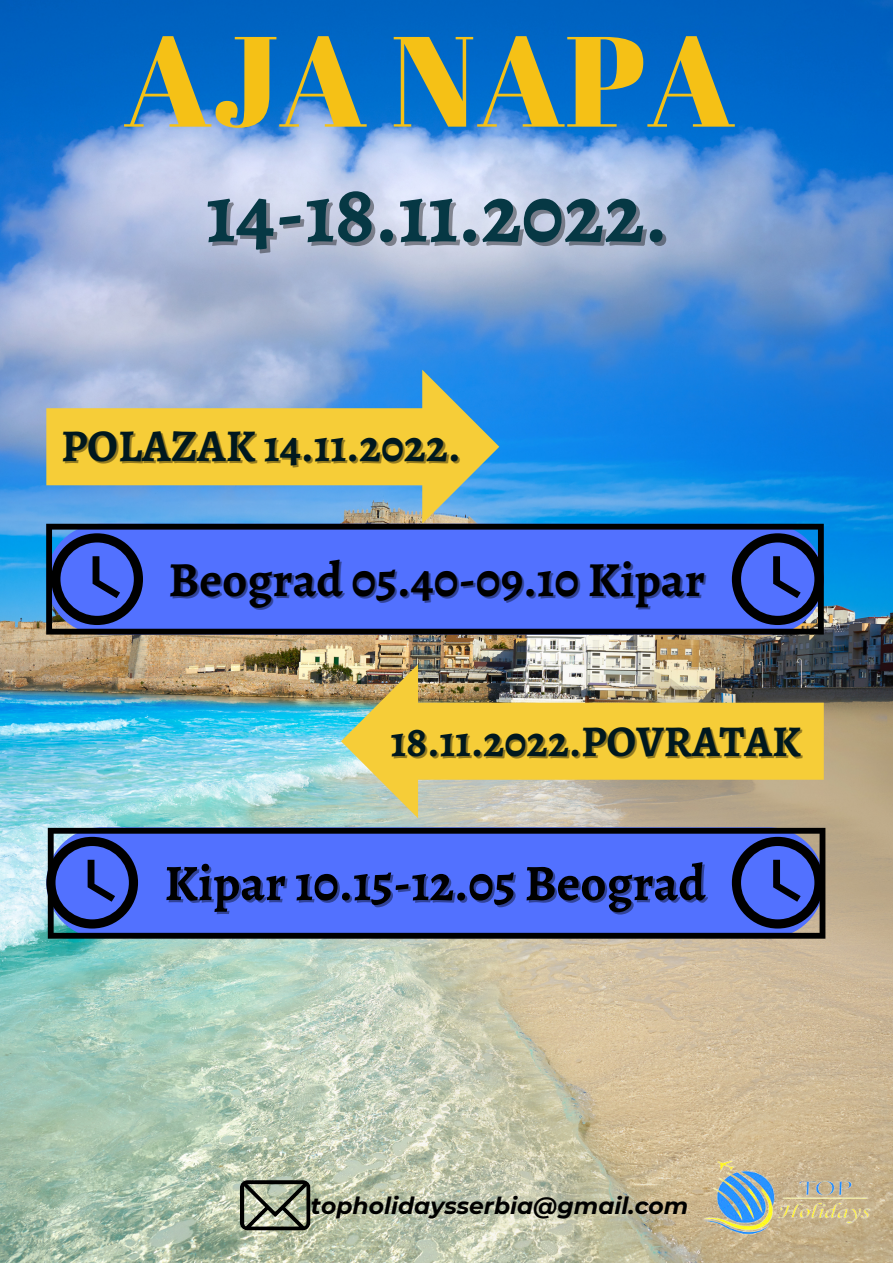
<style>
.page{position:relative;width:893px;height:1263px;background:#fff}
.page>*{position:absolute;margin:0;border:0;box-sizing:border-box;transform-origin:0 0}
.t1{font:128.18px "Abril Fatface";color:#f5c116}
.t2{font:700 83.78px "Alegreya";color:#063844}
.t3{font:700 51.07px "Alegreya";color:#000}
.t4{font:700 49.12px "Alegreya";color:#000}
.t5{font:700 45.6px "Alegreya";color:#00181e}
.t6{font:700 44.03px "Alegreya";color:#00181e}
.t7{font:italic 700 23.4px "Montserrat";color:#000}
</style>
<div class="page">
<img style="left:0;top:0;width:893px;height:1263px">
<img style="left:688px;top:1140px;width:198px;height:123px">
<svg style="left:46px;top:370px;width:453px;height:154px;background:#b1b98c"></svg>
<svg style="left:46px;top:524px;width:778px;height:110px;background:#4660d9"></svg>
<img style="left:341px;top:664px;width:483px;height:154px">
<svg style="left:48px;top:828px;width:777px;height:111px;background:#4762dc"></svg>
<svg style="left:240px;top:1180px;width:70px;height:50px;background:#797f6e"></svg>
<svg style="left:51px;top:533px;width:92px;height:92px;background:#354ba4"></svg>
<svg style="left:732px;top:533px;width:91px;height:92px;background:#344aa0"></svg>
<svg style="left:46px;top:837px;width:92px;height:91px;background:#384da1"></svg>
<svg style="left:732px;top:837px;width:91px;height:91px;background:#394b9f"></svg>
<h1 class="t1" style="left:123px;top:-9px;width:614px">AJA NAPA</h1>
<h2 class="t2" style="left:206px;top:156px;width:463px">14-18.11.2022.</h2>
<h3 class="t5" style="left:61px;top:415px;width:401px">POLAZAK 14.11.2022.</h3>
<h3 class="t4" style="left:168px;top:546px;width:538px">Beograd 05.40-09.10 Kipar</h3>
<h3 class="t6" style="left:390px;top:711px;width:412px">18.11.2022.POVRATAK</h3>
<h3 class="t3" style="left:164px;top:848px;width:543px">Kipar 10.15-12.05 Beograd</h3>
<p class="t7" style="left:311px;top:1191px;width:379px">topholidaysserbia@gmail.com</p>
</div>
